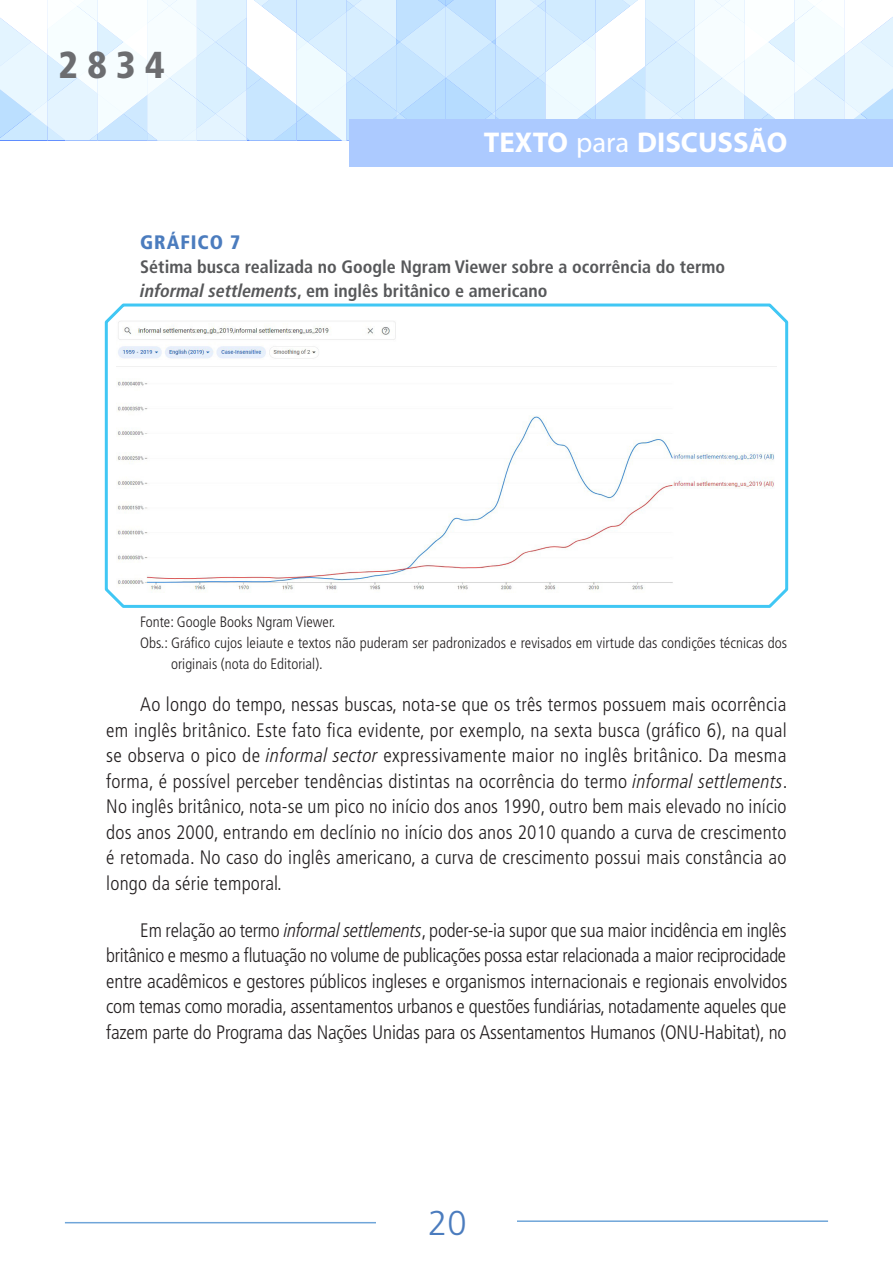
<style>
.page{position:relative;width:893px;height:1263px;background:#fff}
.page>*{position:absolute;margin:0;border:0;box-sizing:border-box;transform-origin:0 0}
.t1{font:900 condensed 37.5px "Frutiger LT Pro";color:#6c6d70}
.t2{font:300 34.5px "Frutiger LT Pro";color:#4b7cbe}
.t3{font:700 28.65px "Myriad Pro";color:#fff}
.texto_corrido{font:300 condensed 19.5px/25.5px "Frutiger LT Pro";letter-spacing:-.01em;color:#231f20;text-align:justify}
.titulo_1_número{font:900 condensed 19.5px "Frutiger LT Pro";letter-spacing:.05em;color:#4b7cbe}
.titulo_2_título_do_g{font:700 condensed 18px/24px "Frutiger LT Pro";color:#57585a}
.elaboracao_grafico{font:300 condensed 15px/21px "Frutiger LT Pro";color:#231f20}
.fonte_grafico{font:300 condensed 15px "Frutiger LT Pro";color:#231f20}
.s1{font-weight:400}
.s2{font-style:italic}
</style>
<div class="page">
<svg style="left:0;top:0;width:893px;height:140px"></svg>
<div style="left:349px;top:119px;width:544px;height:48px;background:#accaff"></div>
<hr style="left:517px;top:1220px;width:311px;height:2px;background:#6fa5d9">
<hr style="left:65px;top:1222px;width:311px;height:1px;background:#6fa5d9">
<svg style="left:104px;top:303px;width:685px;height:305px"></svg>
<img style="left:117px;top:317px;width:659px;height:276px">
<h1 class="t1" style="left:58px;top:42px;width:108px">2834</h1>
<h3 class="t3" style="left:484px;top:124px;width:305px">TEXTO <span class="s1">para</span> DISCUSSÃO</h3>
<p class="titulo_1_número" style="left:140px;top:230px;width:101px">GRÁFICO 7</p>
<p class="titulo_2_título_do_g" style="left:140px;top:254px;width:586px">Sétima busca realizada no Google Ngram Viewer sobre a ocorrência do termo <span class="s2">informal settlements</span>, em inglês britânico e americano</p>
<p class="fonte_grafico" style="left:140px;top:613px;width:197px">Fonte: Google Books Ngram Viewer.</p>
<p class="elaboracao_grafico" style="left:171px;top:632px;width:617px;text-indent:-31px">Obs.: Gráfico cujos leiaute e textos não puderam ser padronizados e revisados em virtude das condições técnicas dos originais (nota do Editorial).</p>
<p class="texto_corrido" style="left:106px;top:692px;width:683px;text-indent:34px">Ao longo do tempo, nessas buscas, nota-se que os três termos possuem mais ocorrência em inglês britânico. Este fato fica evidente, por exemplo, na sexta busca (gráfico 6), na qual se observa o pico de <span class="s2">informal sector</span> expressivamente maior no inglês britânico. Da mesma forma, é possível perceber tendências distintas na ocorrência do termo <span class="s2">informal settlements</span>.<br>No inglês britânico, nota-se um pico no início dos anos 1990, outro bem mais elevado no início dos anos 2000, entrando em declínio no início dos anos 2010 quando a curva de crescimento é retomada. No caso do inglês americano, a curva de crescimento possui mais constância ao longo da série temporal.</p>
<p class="texto_corrido" style="left:106px;top:917px;width:682px;text-indent:34px">Em relação ao termo <span class="s2">informal settlements</span>, poder-se-ia supor que sua maior incidência em inglês britânico e mesmo a flutuação no volume de publicações possa estar relacionada a maior reciprocidade entre acadêmicos e gestores públicos ingleses e organismos internacionais e regionais envolvidos com temas como moradia, assentamentos urbanos e questões fundiárias, notadamente aqueles que fazem parte do Programa das Nações Unidas para os Assentamentos Humanos (ONU-Habitat), no</p>
<h2 class="t2" style="left:428px;top:1203px;width:40px">20</h2>
</div>
